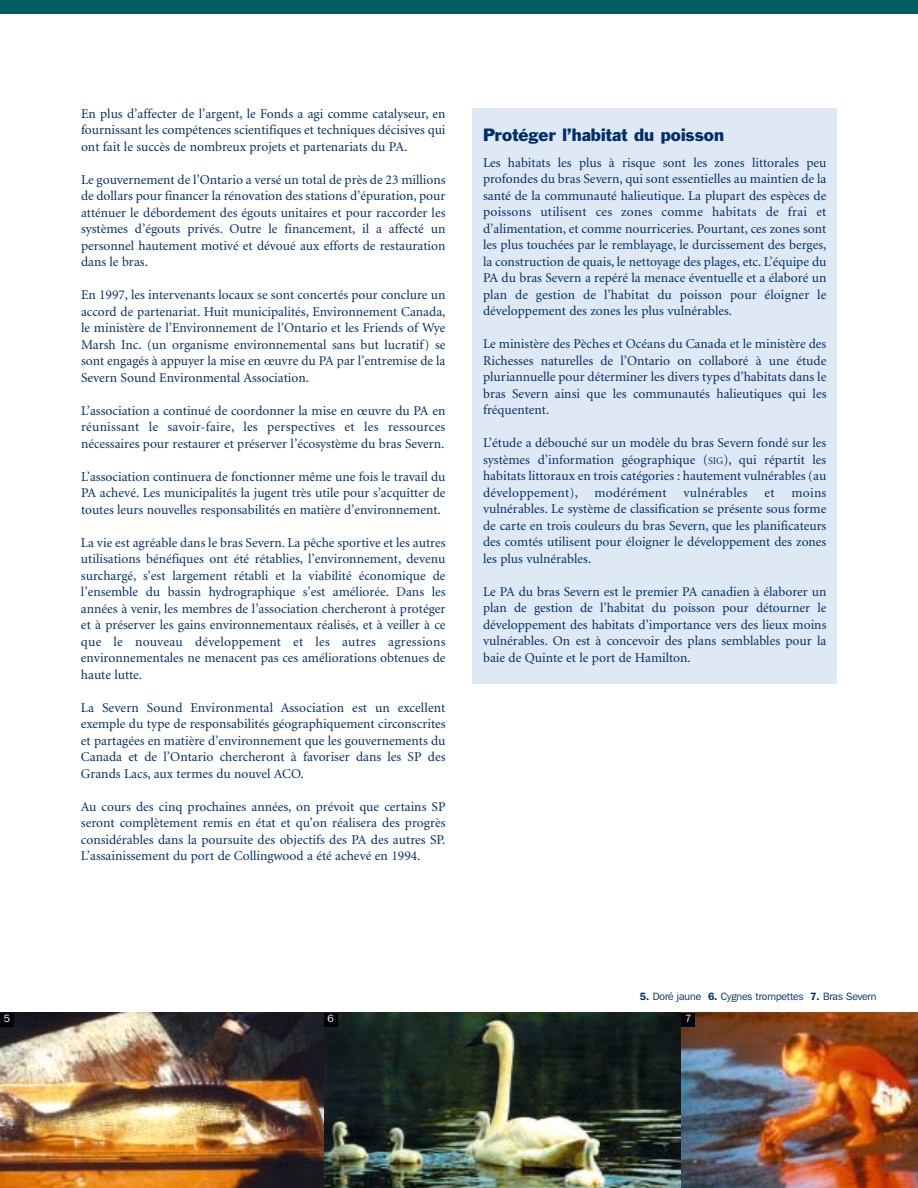
<style>
.page{position:relative;width:918px;height:1188px;background:#fff}
.page>*{position:absolute;margin:0;border:0;box-sizing:border-box;transform-origin:0 0}
.t1{font:16.5px "Franklin Gothic";color:#002e66}
.t2{font:13.5px/16.5px "Minion";color:#002e66;text-align:justify}
.t3{font:10.5px "Franklin Gothic IT Cby BT";letter-spacing:-.005em;color:#002e66}
.t4{font:10.5px "Franklin Gothic IT Cby BT";color:#fff}
.s1{font-size:10.2px}
.s2{font-weight:600}
</style>
<div class="page">
<div style="left:472px;top:108px;width:365px;height:576px;background:#dfe9f5"></div>
<div style="left:0;top:0;width:918px;height:14px;background:#005b62"></div>
<img style="left:0;top:1013px;width:324px;height:175px">
<img style="left:324px;top:1013px;width:358px;height:175px">
<div style="left:324px;top:1013px;width:14px;height:13px;background:#00030a"></div>
<div style="left:0;top:1013px;width:14px;height:13px;background:#00030a"></div>
<img style="left:682px;top:1013px;width:236px;height:175px">
<div style="left:682px;top:1013px;width:13px;height:13px;background:#00030a"></div>
<p class="t2" style="left:81px;top:106px;width:366px">En plus d’affecter de l’argent, le Fonds a agi comme catalyseur, en fournissant les compétences scientifiques et techniques décisives qui ont fait le succès de nombreux projets et partenariats du PA.</p>
<p class="t2" style="left:81px;top:172px;width:366px">Le gouvernement de l’Ontario a versé un total de près de 23 millions de dollars pour financer la rénovation des stations d’épuration, pour atténuer le débordement des égouts unitaires et pour raccorder les systèmes d’égouts privés. Outre le financement, il a affecté un personnel hautement motivé et dévoué aux efforts de restauration dans le bras.</p>
<p class="t2" style="left:81px;top:288px;width:366px">En 1997, les intervenants locaux se sont concertés pour conclure un accord de partenariat. Huit municipalités, Environnement Canada, le ministère de l’Environnement de l’Ontario et les Friends of Wye Marsh Inc. (un organisme environnemental sans but lucratif) se sont engagés à appuyer la mise en œuvre du PA par l’entremise de la Severn Sound Environmental Association.</p>
<p class="t2" style="left:81px;top:403px;width:366px">L’association a continué de coordonner la mise en œuvre du PA en réunissant le savoir-faire, les perspectives et les ressources nécessaires pour restaurer et préserver l’écosystème du bras Severn.</p>
<p class="t2" style="left:81px;top:469px;width:366px">L’association continuera de fonctionner même une fois le travail du PA achevé. Les municipalités la jugent très utile pour s’acquitter de toutes leurs nouvelles responsabilités en matière d’environnement.</p>
<p class="t2" style="left:81px;top:535px;width:366px">La vie est agréable dans le bras Severn. La pêche sportive et les autres utilisations bénéfiques ont été rétablies, l’environnement, devenu surchargé, s’est largement rétabli et la viabilité économique de l’ensemble du bassin hydrographique s’est améliorée. Dans les années à venir, les membres de l’association chercheront à protéger et à préserver les gains environnementaux réalisés, et à veiller à ce que le nouveau développement et les autres agressions environnementales ne menacent pas ces améliorations obtenues de haute lutte.</p>
<p class="t2" style="left:81px;top:700px;width:366px">La Severn Sound Environmental Association est un excellent exemple du type de responsabilités géographiquement circonscrites et partagées en matière d’environnement que les gouvernements du Canada et de l’Ontario chercheront à favoriser dans les SP des Grands Lacs, aux termes du nouvel ACO.</p>
<p class="t2" style="left:81px;top:799px;width:366px">Au cours des cinq prochaines années, on prévoit que certains SP seront complètement remis en état et qu’on réalisera des progrès considérables dans la poursuite des objectifs des PA des autres SP.<br>L’assainissement du port de Collingwood a été achevé en 1994.</p>
<p class="t1" style="left:483px;top:129px;width:243px">Protéger l’habitat du poisson</p>
<p class="t2" style="left:483px;top:155px;width:345px">Les habitats les plus à risque sont les zones littorales peu profondes du bras Severn, qui sont essentielles au maintien de la santé de la communauté halieutique. La plupart des espèces de poissons utilisent ces zones comme habitats de frai et d’alimentation, et comme nourriceries. Pourtant, ces zones sont les plus touchées par le remblayage, le durcissement des berges, la construction de quais, le nettoyage des plages, etc. L’équipe du PA du bras Severn a repéré la menace éventuelle et a élaboré un plan de gestion de l’habitat du poisson pour éloigner le développement des zones les plus vulnérables.</p>
<p class="t2" style="left:483px;top:337px;width:345px">Le ministère des Pèches et Océans du Canada et le ministère des Richesses naturelles de l’Ontario on collaboré à une étude pluriannuelle pour déterminer les divers types d’habitats dans le bras Severn ainsi que les communautés halieutiques qui les fréquentent.</p>
<p class="t2" style="left:483px;top:436px;width:345px">L’étude a débouché sur un modèle du bras Severn fondé sur les systèmes d’information géographique (<span class="s1">SIG</span>), qui répartit les habitats littoraux en trois catégories : hautement vulnérables (au développement), modérément vulnérables et moins vulnérables. Le système de classification se présente sous forme de carte en trois couleurs du bras Severn, que les planificateurs des comtés utilisent pour éloigner le développement des zones les plus vulnérables.</p>
<p class="t2" style="left:483px;top:584px;width:345px">Le PA du bras Severn est le premier PA canadien à élaborer un plan de gestion de l’habitat du poisson pour détourner le développement des habitats d’importance vers des lieux moins vulnérables. On est à concevoir des plans semblables pour la baie de Quinte et le port de Hamilton.</p>
<p class="t3" style="left:640px;top:993px;width:238px"><span class="s2">5.</span> Doré jaune <span class="s2">6.</span> Cygnes trompettes <span class="s2">7.</span> Bras Severn</p>
<p class="t4" style="left:4px;top:1015px;width:8px">5</p>
<p class="t4" style="left:328px;top:1015px;width:8px">6</p>
<p class="t4" style="left:685px;top:1015px;width:8px">7</p>
</div>
